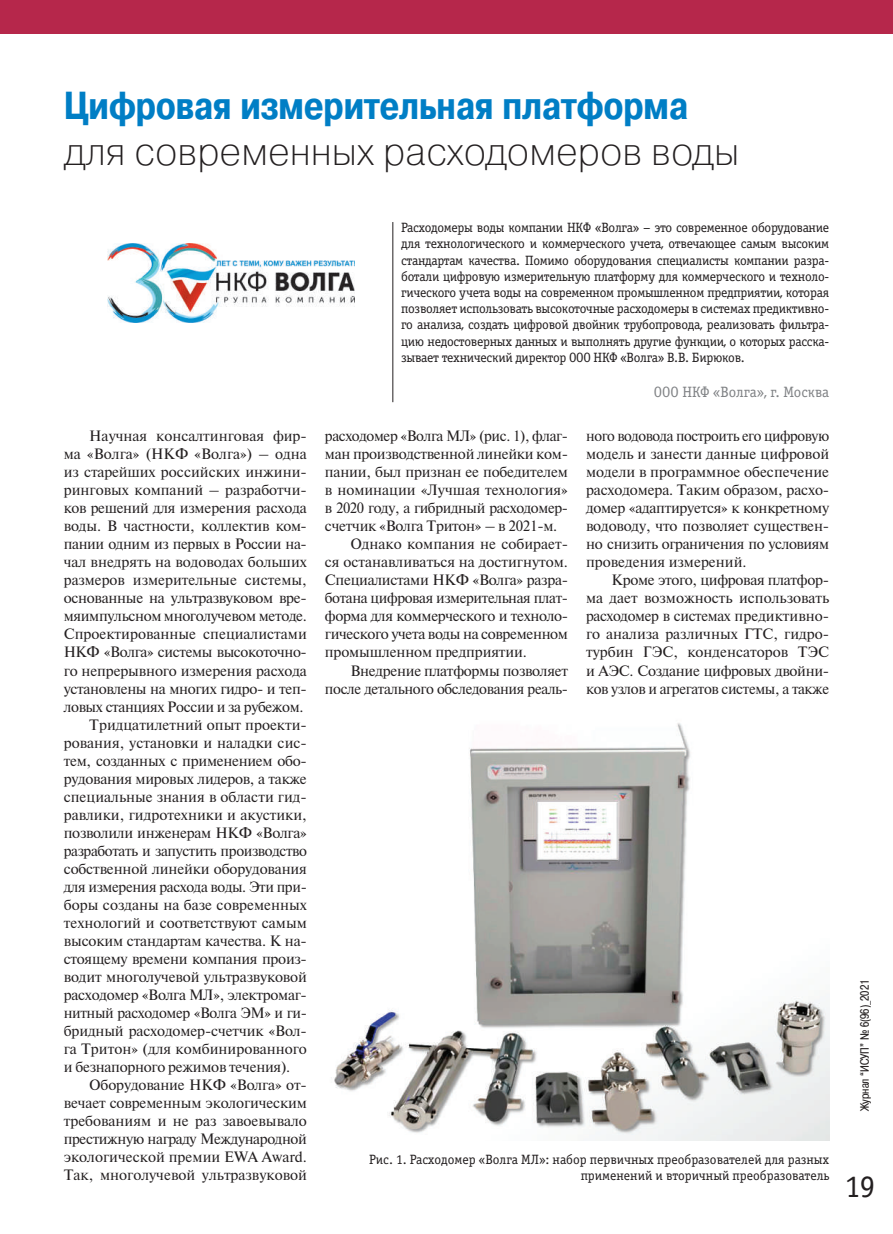
<style>
.page{position:relative;width:893px;height:1234px;background:#fff}
.page>*{position:absolute;margin:0;border:0;box-sizing:border-box;transform-origin:0 0}
.t1{font:700 39px "Pragmatica Cond C";color:#007ec5}
.t2{font:39px "Pragmatica Light C";color:#231f20}
.t3{font:31.5px "Officina Serif Book C";color:#231f20}
.t4{font:15px/18px "Newton";letter-spacing:-.01em;color:#231f20;text-align:justify}
.t5{font:15px/18px "Newton";letter-spacing:-.01em;color:#231f20;text-align:justify;scale:.96 1}
.t6{font:15px "Officina Serif Book C";color:#808285}
.t7{font:13.5px/16.2px "Officina Serif Book C";color:#231f20;text-align:right}
.t8{font:12px "Pragmatica Cond C";color:#231f20}
</style>
<div class="page">
<div style="left:0;top:0;width:893px;height:34px;background:#b6274b"></div>
<hr style="left:393px;top:222px;width:1px;height:180px;background:#231f20">
<img style="left:331px;top:723px;width:499px;height:417px">
<img style="left:108px;top:243px;width:247px;height:79px">
<h1 class="t1" style="left:64px;top:83px;width:626px">Цифровая измерительная платформа</h1>
<h1 class="t2" style="left:64px;top:130px;width:677px">для современных расходомеров воды</h1>
<p class="t4" style="left:89px;top:426px;width:219px">Научная консалтинговая фир-</p>
<p class="t4" style="left:64px;top:444px;width:245px">ма «Волга» (НКФ «Волга») – одна</p>
<p class="t4" style="left:64px;top:462px;width:245px">из старейших российских инжини-</p>
<p class="t4" style="left:64px;top:480px;width:245px">ринговых компаний – разработчи-</p>
<p class="t4" style="left:64px;top:498px;width:245px">ков решений для измерения расхода</p>
<p class="t4" style="left:64px;top:516px;width:245px">воды. В частности, коллектив ком-</p>
<p class="t4" style="left:64px;top:534px;width:245px">пании одним из первых в России на-</p>
<p class="t4" style="left:64px;top:552px;width:245px">чал внедрять на водоводах больших</p>
<p class="t4" style="left:64px;top:570px;width:245px">размеров измерительные системы,</p>
<p class="t4" style="left:64px;top:588px;width:245px">основанные на ультразвуковом вре-</p>
<p class="t4" style="left:64px;top:606px;width:245px">мяимпульсном многолучевом методе.</p>
<p class="t4" style="left:64px;top:624px;width:245px">Спроектированные специалистами</p>
<p class="t4" style="left:64px;top:642px;width:245px">НКФ «Волга» системы высокоточно-</p>
<p class="t4" style="left:64px;top:660px;width:245px">го непрерывного измерения расхода</p>
<p class="t4" style="left:64px;top:678px;width:245px">установлены на многих гидро- и теп-</p>
<p class="t4" style="left:64px;top:696px;width:241px">ловых станциях России и за рубежом.</p>
<p class="t4" style="left:89px;top:714px;width:219px">Тридцатилетний опыт проекти-</p>
<p class="t4" style="left:64px;top:732px;width:245px">рования, установки и наладки сис-</p>
<p class="t4" style="left:64px;top:750px;width:245px">тем, созданных с применением обо-</p>
<p class="t4" style="left:64px;top:768px;width:245px">рудования мировых лидеров, а также</p>
<p class="t4" style="left:64px;top:786px;width:245px">специальные знания в области гид-</p>
<p class="t4" style="left:64px;top:804px;width:245px">равлики, гидротехники и акустики,</p>
<p class="t4" style="left:64px;top:822px;width:245px">позволили инженерам НКФ «Волга»</p>
<p class="t4" style="left:64px;top:840px;width:245px">разработать и запустить производство</p>
<p class="t4" style="left:64px;top:858px;width:245px">собственной линейки оборудования</p>
<p class="t4" style="left:64px;top:876px;width:245px">для измерения расхода воды. Эти при-</p>
<p class="t4" style="left:64px;top:894px;width:245px">боры созданы на базе современных</p>
<p class="t4" style="left:64px;top:912px;width:245px">технологий и соответствуют самым</p>
<p class="t4" style="left:64px;top:930px;width:245px">высоким стандартам качества. К на-</p>
<p class="t4" style="left:64px;top:948px;width:245px">стоящему времени компания произ-</p>
<p class="t4" style="left:64px;top:966px;width:245px">водит многолучевой ультразвуковой</p>
<p class="t4" style="left:64px;top:984px;width:245px">расходомер «Волга МЛ», электромаг-</p>
<p class="t4" style="left:64px;top:1002px;width:245px">нитный расходомер «Волга ЭМ» и ги-</p>
<p class="t4" style="left:64px;top:1020px;width:245px">бридный расходомер-счетчик «Вол-</p>
<p class="t4" style="left:64px;top:1038px;width:245px">га Тритон» (для комбинированного</p>
<p class="t4" style="left:64px;top:1056px;width:228px">и безнапорного режимов течения).</p>
<p class="t4" style="left:89px;top:1074px;width:219px">Оборудование НКФ «Волга» от-</p>
<p class="t4" style="left:64px;top:1092px;width:245px">вечает современным экологическим</p>
<p class="t4" style="left:64px;top:1110px;width:245px">требованиям и не раз завоевывало</p>
<p class="t4" style="left:64px;top:1128px;width:245px">престижную награду Международной</p>
<p class="t4" style="left:64px;top:1146px;width:245px">экологической премии EWA Award.</p>
<p class="t4" style="left:64px;top:1164px;width:245px">Так, многолучевой ультразвуковой</p>
<p class="t7" style="left:401px;top:220px;width:430px;text-align:justify">Расходомеры воды компании НКФ «Волга» – это современное оборудование для технологического и коммерческого учета, отвечающее самым высоким стандартам качества. Помимо оборудования специалисты компании разра&shy;ботали цифровую измерительную платформу для коммерческого и техноло&shy;гического учета воды на современном промышленном предприятии, которая позволяет использовать высокоточные расходомеры в системах предиктивно&shy;го анализа, создать цифровой двойник трубопровода, реализовать фильтра&shy;цию недостоверных данных и выполнять другие функции, о которых расска&shy;зывает технический директор ООО НКФ «Волга» В.В. Бирюков.</p>
<p class="t6" style="left:654px;top:383px;width:177px">ООО НКФ «Волга», г. Москва</p>
<p class="t4" style="left:325px;top:426px;width:245px">расходомер «Волга МЛ» (рис. 1), флаг-</p>
<p class="t4" style="left:325px;top:444px;width:245px">ман производственной линейки ком-</p>
<p class="t4" style="left:325px;top:462px;width:245px">пании, был признан ее победителем</p>
<p class="t4" style="left:325px;top:480px;width:245px">в номинации «Лучшая технология»</p>
<p class="t4" style="left:325px;top:498px;width:245px">в 2020 году, а гибридный расходомер-</p>
<p class="t4" style="left:325px;top:516px;width:234px">счетчик «Волга Тритон» – в 2021‑м.</p>
<p class="t4" style="left:350px;top:534px;width:219px">Однако компания не собирает-</p>
<p class="t4" style="left:325px;top:552px;width:245px">ся останавливаться на достигнутом.</p>
<p class="t4" style="left:325px;top:570px;width:245px">Специалистами НКФ «Волга» разра-</p>
<p class="t4" style="left:325px;top:588px;width:245px">ботана цифровая измерительная плат-</p>
<p class="t4" style="left:325px;top:606px;width:245px">форма для коммерческого и техноло-</p>
<p class="t4" style="left:325px;top:624px;width:245px">гического учета воды на современном</p>
<p class="t4" style="left:325px;top:642px;width:203px">промышленном предприятии.</p>
<p class="t4" style="left:350px;top:660px;width:219px">Внедрение платформы позволяет</p>
<p class="t4" style="left:325px;top:678px;width:245px">после детального обследования реаль-</p>
<p class="t5" style="left:586px;top:426px;width:255px">ного водовода построить его цифровую модель и занести данные цифровой модели в программное обеспечение расходомера. Таким образом, расхо&shy;домер «адаптируется» к конкретному водоводу, что позволяет существен&shy;но снизить ограничения по условиям проведения измерений.</p>
<p class="t4" style="left:586px;top:570px;width:245px;text-indent:26px">Кроме этого, цифровая платфор&shy;ма дает возможность использовать расходомер в системах предиктивно&shy;го анализа различных ГТС, гидро&shy;турбин ГЭС, конденсаторов ТЭС и АЭС. Создание цифровых двойни&shy;ков узлов и агрегатов системы, а -также</p>
<p class="t7" style="left:369px;top:1151px;width:462px">Рис. 1. Расходомер «Волга МЛ»: набор первичных преобразователей для разных применений и вторичный преобразователь</p>
<p class="t8" style="left:858px;top:1110px;width:133px;rotate:-90deg">Журнал “ИСУП” № 6(96)_2021</p>
<h2 class="t3" style="left:845px;top:1168px;width:32px">19</h2>
</div>
